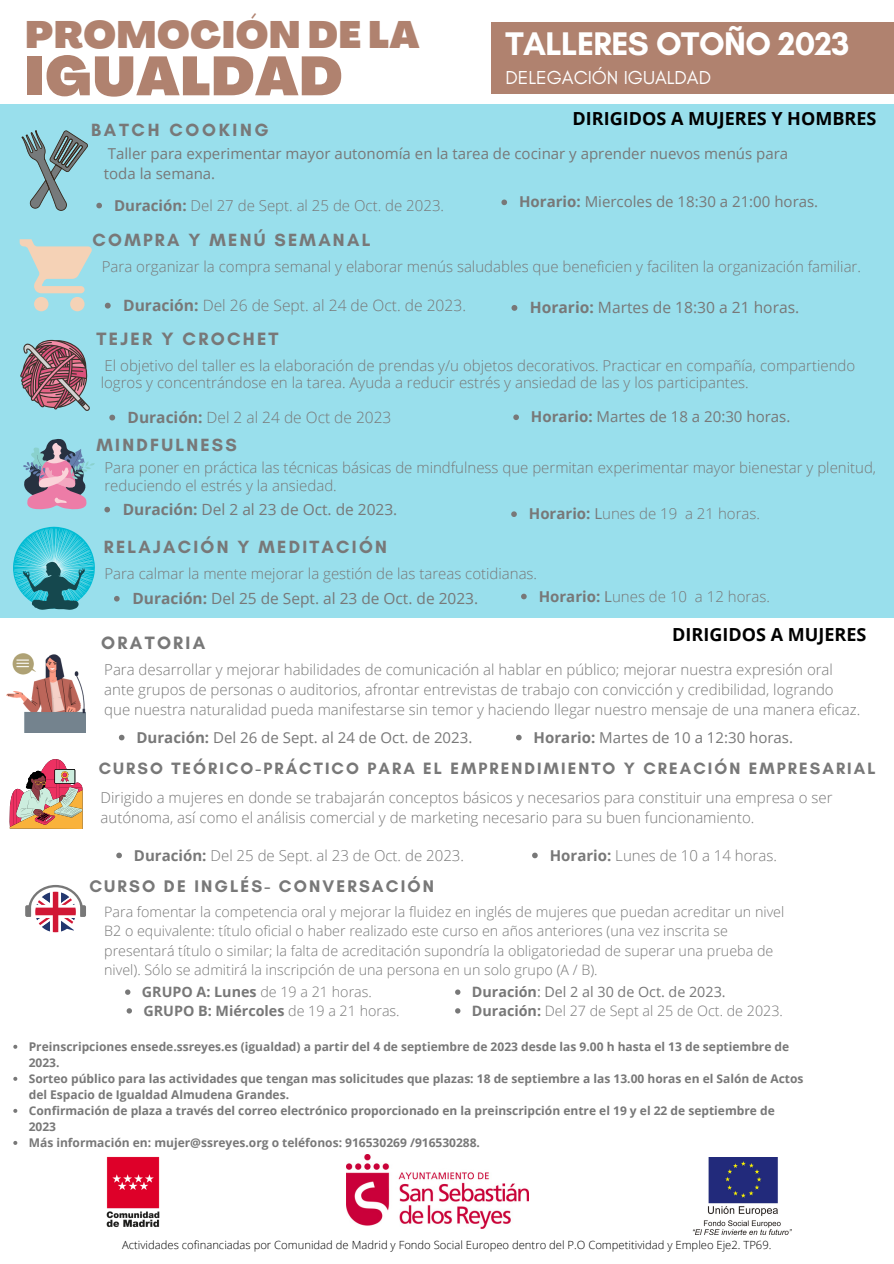
<style>
.page{position:relative;width:894px;height:1264px;background:#fff}
.page>*{position:absolute;margin:0;border:0;box-sizing:border-box;transform-origin:0 0}
.t1{font:900 54px "Agrandir";letter-spacing:.01em;color:#b0826f}
.t2{font:900 37.5px "Agrandir";letter-spacing:.01em;color:#b0826f}
.t3{font:700 33.3px "Glacial Indifference";letter-spacing:-.015em;color:#fff}
.t4{font:19.05px "Glacial Indifference";color:#fff}
.t5{font:700 18.15px "Glacial Indifference";letter-spacing:.125em;color:#787878}
.t6{font:700 18px "Glacial Indifference";letter-spacing:.125em;color:#787878}
.t7{font:700 18px "Open Sans";color:#000}
.t8{font:700 18px "Glacial Indifference";letter-spacing:.15em;color:#787878}
.t9{font:700 17.1px "Glacial Indifference";letter-spacing:.125em;color:#787878}
.t10{font:700 16.65px "Glacial Indifference";letter-spacing:.125em;color:#787878}
.t11{font:300 15.6px "Open Sans";color:#787878}
.t12{font:15.6px "Open Sans";color:#787878}
.t13{font:15.45px "Open Sans";color:#787878}
.t14{font:300 15.45px "Open Sans";color:#787878}
.t15{font:300 15px/20.2px "Open Sans";color:#787878}
.t16{font:15px/20.2px "Open Sans";color:#787878}
.t17{font:300 14.25px/19.4px "Open Sans";color:#787878}
.t18{font:14.25px "Open Sans";color:#787878}
.t19{font:700 14.25px "Open Sans";color:#787878}
.t20{font:700 12px/16px "Open Sans";color:#787878}
.t21{font:300 11.25px "Open Sans";color:#000}
.s1{font-weight:700}
.s2{font-weight:400}
.s3{font-weight:300}
</style>
<div class="page">
<div style="left:491px;top:22px;width:402px;height:72px;background:#b0826f"></div>
<img style="left:106px;top:1156px;width:54px;height:72px">
<img style="left:692px;top:1157px;width:99px;height:77px">
<img style="left:346px;top:1154px;width:182px;height:74px">
<svg style="left:9px;top:759px;width:74px;height:70px"></svg>
<svg style="left:116px;top:852px;width:6px;height:6px"></svg>
<svg style="left:532px;top:852px;width:5px;height:6px"></svg>
<svg style="left:25px;top:885px;width:61px;height:47px"></svg>
<svg style="left:125px;top:989px;width:5px;height:5px"></svg>
<svg style="left:455px;top:989px;width:5px;height:5px"></svg>
<svg style="left:455px;top:1008px;width:5px;height:5px"></svg>
<svg style="left:127px;top:1008px;width:5px;height:5px"></svg>
<div style="left:0;top:104px;width:893px;height:513px;background:#99dfec"></div>
<svg style="left:21px;top:130px;width:67px;height:81px"></svg>
<svg style="left:23px;top:439px;width:72px;height:71px"></svg>
<svg style="left:20px;top:239px;width:72px;height:72px"></svg>
<svg style="left:20px;top:339px;width:70px;height:72px"></svg>
<svg style="left:13px;top:526px;width:82px;height:84px"></svg>
<svg style="left:104px;top:507px;width:6px;height:5px"></svg>
<svg style="left:511px;top:511px;width:5px;height:6px"></svg>
<svg style="left:109px;top:414px;width:6px;height:6px"></svg>
<svg style="left:513px;top:414px;width:6px;height:6px"></svg>
<svg style="left:105px;top:303px;width:6px;height:5px"></svg>
<svg style="left:511px;top:305px;width:6px;height:6px"></svg>
<svg style="left:96px;top:203px;width:6px;height:5px"></svg>
<svg style="left:501px;top:199px;width:6px;height:6px"></svg>
<svg style="left:114px;top:596px;width:6px;height:5px"></svg>
<svg style="left:521px;top:593px;width:5px;height:6px"></svg>
<img style="left:7px;top:653px;width:78px;height:79px">
<svg style="left:119px;top:734px;width:5px;height:6px"></svg>
<svg style="left:516px;top:734px;width:5px;height:6px"></svg>
<svg style="left:13px;top:1044px;width:4px;height:4px"></svg>
<svg style="left:13px;top:1076px;width:4px;height:4px"></svg>
<svg style="left:13px;top:1108px;width:4px;height:4px"></svg>
<svg style="left:13px;top:1141px;width:4px;height:3px"></svg>
<p class="t2" style="left:25px;top:20px;width:396px">PROMOCIÓN DE LA</p>
<p class="t1" style="left:25px;top:55px;width:319px">IGUALDAD</p>
<p class="t3" style="left:505px;top:23px;width:345px">TALLERES OTOÑO 2023</p>
<p class="t4" style="left:505px;top:66px;width:207px">DELEGACIÓN IGUALDAD</p>
<p class="t7" style="left:572px;top:106px;width:305px">DIRIGIDOS A MUJERES Y HOMBRES</p>
<p class="t8" style="left:91px;top:119px;width:179px">BATCH COOKING</p>
<p class="t16" style="left:104px;top:143px;width:685px">Taller para experimentar mayor autonomía en la tarea de cocinar y aprender nuevos menús para toda la semana.</p>
<p class="t15" style="left:114px;top:195px;width:331px"><span class="s1">Duración:</span> Del 27 de Sept. al 25 de Oct. de 2023.</p>
<p class="t16" style="left:519px;top:191px;width:300px"><span class="s1">Horario:</span> Miercoles de 18:30 a 21:00 horas.</p>
<p class="t6" style="left:93px;top:229px;width:279px">COMPRA Y MENÚ SEMANAL</p>
<p class="t15" style="left:102px;top:256px;width:760px">Para organizar la compra semanal y elaborar menús saludables que beneficien y faciliten la organización familiar.</p>
<p class="t11" style="left:123px;top:294px;width:344px"><span class="s1">Duración:</span> Del 26 de Sept. al 24 de Oct. de 2023.</p>
<p class="t12" style="left:529px;top:296px;width:271px"><span class="s1">Horario:</span> Martes de 18:30 a 21 horas.</p>
<p class="t5" style="left:97px;top:327px;width:183px">TEJER Y CROCHET</p>
<p class="t15" style="left:101px;top:357px;width:755px;line-height:17px">El objetivo del taller es la elaboración de prendas y/u objetos decorativos. Practicar en compañía, compartiendo logros y concentrándose en la tarea. Ayuda a reducir estrés y ansiedad de las y los participantes.</p>
<p class="t14" style="left:127px;top:406px;width:265px"><span class="s1">Duración:</span> Del 2 al 24 de Oct de 2023</p>
<p class="t16" style="left:531px;top:406px;width:261px"><span class="s1">Horario:</span> Martes de 18 a 20:30 horas.</p>
<p class="t6" style="left:96px;top:434px;width:142px">MINDFULNESS</p>
<p class="t15" style="left:104px;top:458px;width:773px;line-height:17.5px">Para poner en práctica las técnicas básicas de mindfulness que permitan experimentar mayor bienestar y plenitud, reduciendo el estrés y la ansiedad.</p>
<p class="t13" style="left:123px;top:498px;width:276px"><span class="s1">Duración:</span> Del 2 al 23 de Oct. de 2023.</p>
<p class="t15" style="left:528px;top:503px;width:233px"><span class="s1">Horario:</span> <span class="s2">L</span>unes de 19 a 21 horas.</p>
<p class="t6" style="left:104px;top:536px;width:284px">RELAJACIÓN Y MEDITACIÓN</p>
<p class="t15" style="left:104px;top:562px;width:434px">Para calmar la mente mejorar la gestión de las tareas cotidianas.</p>
<p class="t13" style="left:132px;top:587px;width:347px"><span class="s1">Duración:</span> Del 25 de Sept. al 23 de Oct. de 2023.</p>
<p class="t15" style="left:538px;top:585px;width:233px"><span class="s1">Horario:</span> <span class="s2">L</span>unes de 10 a 12 horas.</p>
<p class="t5" style="left:101px;top:631px;width:105px">ORATORIA</p>
<p class="t7" style="left:672px;top:622px;width:195px">DIRIGIDOS A MUJERES</p>
<p class="t15" style="left:104px;top:658px;width:757px">Para desarrollar y mejorar habilidades de comunicación al hablar en público; mejorar nuestra expresión oral ante grupos de personas o auditorios, afrontar entrevistas de trabajo con convicción y credibilidad, logrando que nuestra naturalidad pueda manifestarse sin temor y haciendo llegar nuestro mensaje de una manera eficaz.</p>
<p class="t16" style="left:136px;top:726px;width:337px"><span class="s1">Duración:</span> Del 26 de Sept. al 24 de Oct. de 2023.</p>
<p class="t16" style="left:533px;top:726px;width:261px"><span class="s1">Horario:</span> Martes de 10 a 12:30 horas.</p>
<p class="t10" style="left:99px;top:758px;width:778px">CURSO TEÓRICO-PRÁCTICO PARA EL EMPRENDIMIENTO Y CREACIÓN EMPRESARIAL</p>
<p class="t15" style="left:101px;top:786px;width:733px">Dirigido a mujeres en donde se trabajarán conceptos básicos y necesarios para constituir una empresa o ser autónoma, así como el análisis comercial y de marketing necesario para su buen funcionamiento.</p>
<p class="t15" style="left:134px;top:844px;width:331px"><span class="s1">Duración:</span> Del 25 de Sept. al 23 de Oct. de 2023.</p>
<p class="t15" style="left:549px;top:844px;width:229px"><span class="s1">Horario:</span> Lunes de 10 a 14 horas.</p>
<p class="t9" style="left:89px;top:875px;width:346px">CURSO DE INGLÉS- CONVERSACIÓN</p>
<p class="t17" style="left:104px;top:901px;width:681px">Para fomentar la competencia oral y mejorar la fluidez en inglés de mujeres que puedan acreditar un nivel B2 o equivalente: título oficial o haber realizado este curso en años anteriores (una vez inscrita se presentará título o similar; la falta de acreditación supondría la obligatoriedad de superar una prueba de nivel). Sólo se admitirá la inscripción de una persona en un solo grupo (A / B).</p>
<p class="t17" style="left:142px;top:981px;width:231px"><span class="s1">GRUPO A: Lunes</span> de 19 a 21 horas.</p>
<p class="t18" style="left:472px;top:981px;width:255px"><span class="s1">Duración</span>: Del 2 al 30 de Oct. de 2023.</p>
<p class="t19" style="left:143px;top:1000px;width:258px">GRUPO B: Miércoles <span class="s3">de 19 a 21 horas.</span></p>
<p class="t17" style="left:472px;top:1000px;width:312px"><span class="s1">Duración:</span> Del 27 de Sept al 25 de Oct. de 2023.</p>
<p class="t20" style="left:29px;top:1038px;width:761px">Preinscripciones ensede.ssreyes.es (igualdad) a partir del 4 de septiembre de 2023 desde las 9.00 h hasta el 13 de septiembre de<br>2023.</p>
<p class="t20" style="left:29px;top:1070px;width:776px">Sorteo público para las actividades que tengan mas solicitudes que plazas: 18 de septiembre a las 13.00 horas en el Salón de Actos del Espacio de Igualdad Almudena Grandes.</p>
<p class="t20" style="left:29px;top:1102px;width:747px">Confirmación de plaza a través del correo electrónico proporcionado en la preinscripción entre el 19 y el 22 de septiembre de<br>2023</p>
<p class="t20" style="left:29px;top:1134px;width:452px">Más información en: mujer@ssreyes.org o teléfonos: 916530269 /916530288.</p>
<p class="t21" style="left:122px;top:1237px;width:650px">Actividades cofinanciadas por Comunidad de Madrid y Fondo Social Europeo dentro del P.O Competitividad y Empleo Eje2. TP69.</p>
</div>
